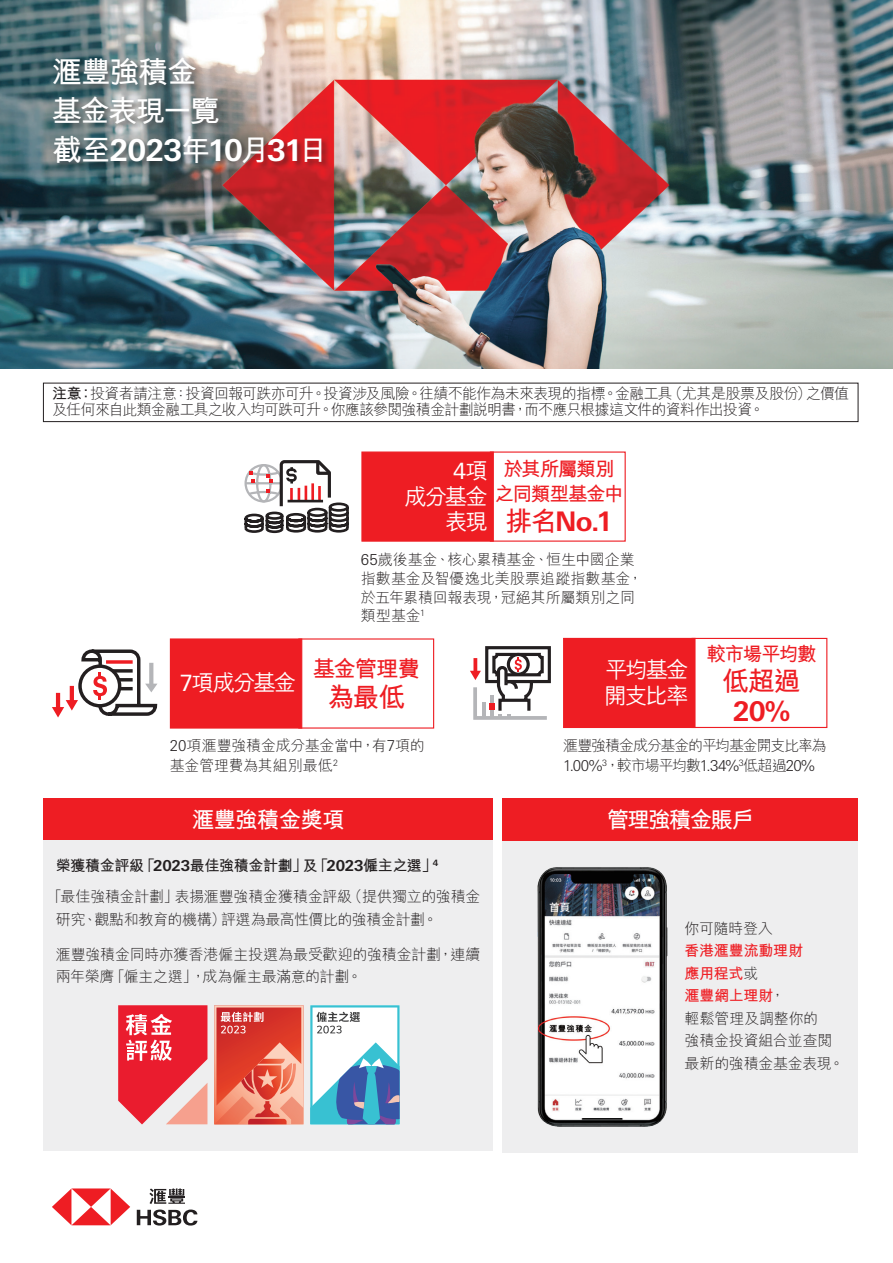
<style>
.page{position:relative;width:893px;height:1263px;background:#fff}
.page>*{position:absolute;margin:0;border:0;box-sizing:border-box;transform-origin:0 0}
.t1{font:700 30px "Univers Nextfor HSBC";letter-spacing:-.03em;color:#fff}
.t2{font:700 30px/39px "M Hei H Kfor HSBC";letter-spacing:-.065em;color:#fff}
.t3{font:700 27px "Univers Nextfor HSBC";color:#ee1d23}
.t4{font:700 27px "M Hei H Kfor HSBC";letter-spacing:-.04em;color:#ee1d23}
.t5{font:500 22.5px/25.5px "M Hei H Kfor HSBC";letter-spacing:-.095em;color:#fff;text-align:right}
.t6{font:700 22.5px "M Hei H Kfor HSBC";letter-spacing:-.035em;color:#fff}
.t7{font:700 22.5px "M Hei HK";letter-spacing:-.08em;color:#fff}
.t8{font:700 22.5px "M Hei H Kfor HSBC";letter-spacing:-.055em;color:#ee1d23}
.t9{font:22.5px "Univers Nextfor HSBC";color:#fff}
.t10{font:700 19.5px/25.5px "M Hei H Kfor HSBC";letter-spacing:-.065em;color:#ee1d23;text-align:center}
.t11{font:300 15px/22.5px "M Hei H Kfor HSBC";letter-spacing:-.025em;color:#231f20}
.t12{font:300 15px/16.5px "M Hei H Kfor HSBC";letter-spacing:-.05em;color:#231f20}
.t13{font:300 15px "Univers Nextfor HSBC";color:#231f20}
.t14{font:300 15px "M Hei H Kfor HSBC";letter-spacing:-.08em;color:#231f20}
.s1{font-family:"M Hei H Kfor HSBC"}
.s2{font-weight:700}
.s3{font-family:"M Hei H Kfor HSBC";font-weight:500}
.s4{font-family:"Univers Nextfor HSBC";font-weight:400}
.s5{font-family:"Univers Nextfor HSBC"}
.s6{font-family:"Univers Nextfor HSBC";font-weight:700}
.s7{font-weight:700;color:#ee1d23}
</style>
<div class="page">
<img style="left:0;top:0;width:893px;height:369px">
<svg style="left:244px;top:460px;width:105px;height:74px"></svg>
<div style="left:361px;top:451px;width:133px;height:91px;background:#ee1d23;border:1px solid #ee1d23"></div>
<div style="left:490px;top:451px;width:136px;height:91px;border:1px solid #ee1d23"></div>
<div style="left:563px;top:638px;width:132px;height:90px;background:#ee1d23;border:1px solid #ee1d23"></div>
<div style="left:691px;top:638px;width:136px;height:90px;border:1px solid #ee1d23"></div>
<div style="left:170px;top:638px;width:132px;height:91px;background:#ee1d23;border:1px solid #ee1d23"></div>
<div style="left:298px;top:638px;width:136px;height:91px;border:1px solid #ee1d23"></div>
<svg style="left:52px;top:649px;width:106px;height:68px"></svg>
<svg style="left:470px;top:646px;width:81px;height:74px"></svg>
<div style="left:507px;top:653px;width:23px;height:23px;border:3px solid #231f20;border-radius:50%"></div>
<div style="left:52px;top:56px;width:278px;height:115px;background:#231f20;opacity:.5"></div>
<svg style="left:52px;top:1188px;width:78px;height:37px"></svg>
<svg style="left:137px;top:1188px;width:60px;height:37px"></svg>
<div style="left:43px;top:383px;width:815px;height:39px;border:1px solid #231f20"></div>
<div style="left:502px;top:798px;width:356px;height:354px;background:#eeeeef"></div>
<div style="left:43px;top:798px;width:450px;height:43px;background:#ee1d23"></div>
<div style="left:502px;top:798px;width:356px;height:43px;background:#ee1d23"></div>
<div style="left:43px;top:841px;width:450px;height:310px;background:#eeeeef"></div>
<svg style="left:118px;top:1005px;width:89px;height:119px"></svg>
<svg style="left:214px;top:1005px;width:90px;height:119px;background:#e56957"></svg>
<svg style="left:310px;top:1005px;width:90px;height:119px;background:#9ac0d8"></svg>
<img style="left:537px;top:867px;width:131px;height:260px">
<h1 class="t2" style="left:52px;top:50px;width:169px">滙豐強積金基金表現一覽</h1>
<h1 class="t1" style="left:52px;top:129px;width:278px"><span class="s1">截至</span>2023<span class="s1">年</span>10<span class="s1">月</span>31<span class="s1">日</span></h1>
<p class="t12" style="left:52px;top:385px;width:798px"><span class="s2">注意：</span>投資者請注意：投資回報可跌亦可升。投資涉及風險。往績不能作為未來表現的指標。金融工具（尤其是股票及股份）之價值及任何來自此類金融工具之收入均可跌可升。你應該參閱強積金計劃說明書，而不應只根據這文件的資料作出投資。</p>
<h3 class="t9" style="left:453px;top:455px;width:36px">4<span class="s3">項</span></h3>
<h3 class="t5" style="left:404px;top:482px;width:85px">成分基金表現</h3>
<h3 class="t10" style="left:494px;top:454px;width:131px">於其所屬類別之同類型基金中</h3>
<h2 class="t3" style="left:505px;top:503px;width:109px"><span class="s1">排名</span>No.1</h2>
<h3 class="t5" style="left:180px;top:668px;width:118px"><span class="s4">7</span>項成分基金</h3>
<p class="t11" style="left:361px;top:550px;width:284px;line-height:18.8px"><span class="s5">65</span>歲後基金、核心累積基金、恒生中國企業指數基金及智優逸北美股票追蹤指數基金，於五年累積回報表現，冠絕其所屬類別之同類型基金<sup>1</sup></p>
<h3 class="t8" style="left:313px;top:652px;width:109px">基金管理費</h3>
<h2 class="t4" style="left:327px;top:677px;width:80px">為最低</h2>
<h3 class="t5" style="left:604px;top:655px;width:86px;text-align:left">平均基金開支比率</h3>
<h3 class="t10" style="left:706px;top:639px;width:112px">較市場平均數</h3>
<h2 class="t4" style="left:722px;top:661px;width:80px">低超過</h2>
<h2 class="t3" style="left:733px;top:692px;width:59px">20%</h2>
<p class="t11" style="left:170px;top:736px;width:256px;line-height:19.5px"><span class="s5">20</span>項滙豐強積金成分基金當中，有<span class="s5">7</span>項的基金管理費為其組別最低<sup>2</sup></p>
<h3 class="t6" style="left:192px;top:803px;width:154px">滙豐強積金獎項</h3>
<p class="t11" style="left:47px;top:850px;width:435px;line-height:31px;text-indent:9px"><span class="s2">榮獲積金評級「</span><span class="s6">2023</span><span class="s2">最佳強積金計劃」及「</span><span class="s6">2023</span><span class="s2">僱主之選」</span><sup>4<br></sup>「最佳強積金計劃」表揚滙豐強積金獲積金評級（提供獨立的強積金</p>
<p class="t11" style="left:56px;top:907px;width:383px">研究、觀點和教育的機構）評選為最高性價比的強積金計劃。</p>
<p class="t11" style="left:56px;top:943px;width:426px">滙豐強積金同時亦獲香港僱主投選為最受歡迎的強積金計劃，連續兩年榮膺「僱主之選」，成為僱主最滿意的計劃。</p>
<p class="t14" style="left:563px;top:738px;width:265px">滙豐強積金成分基金的平均基金開支比率為</p>
<p class="t13" style="left:563px;top:755px;width:253px">1.00%<sup>3</sup><span class="s1">，較市場平均數</span>1.34%<sup>3</sup><span class="s1">低超過</span>20%</p>
<h3 class="t7" style="left:607px;top:803px;width:149px">管理強積金賬戶</h3>
<p class="t11" style="left:685px;top:917px;width:90px">你可隨時登入</p>
<p class="t11" style="left:685px;top:939px;width:161px"><span class="s7">香港滙豐流動理財<br>應用程式</span>或<br><span class="s7">滙豐網上理財</span>，<br>輕鬆管理及調整你的<br>強積金投資組合並查閱最新的強積金基金表現。</p>
</div>
